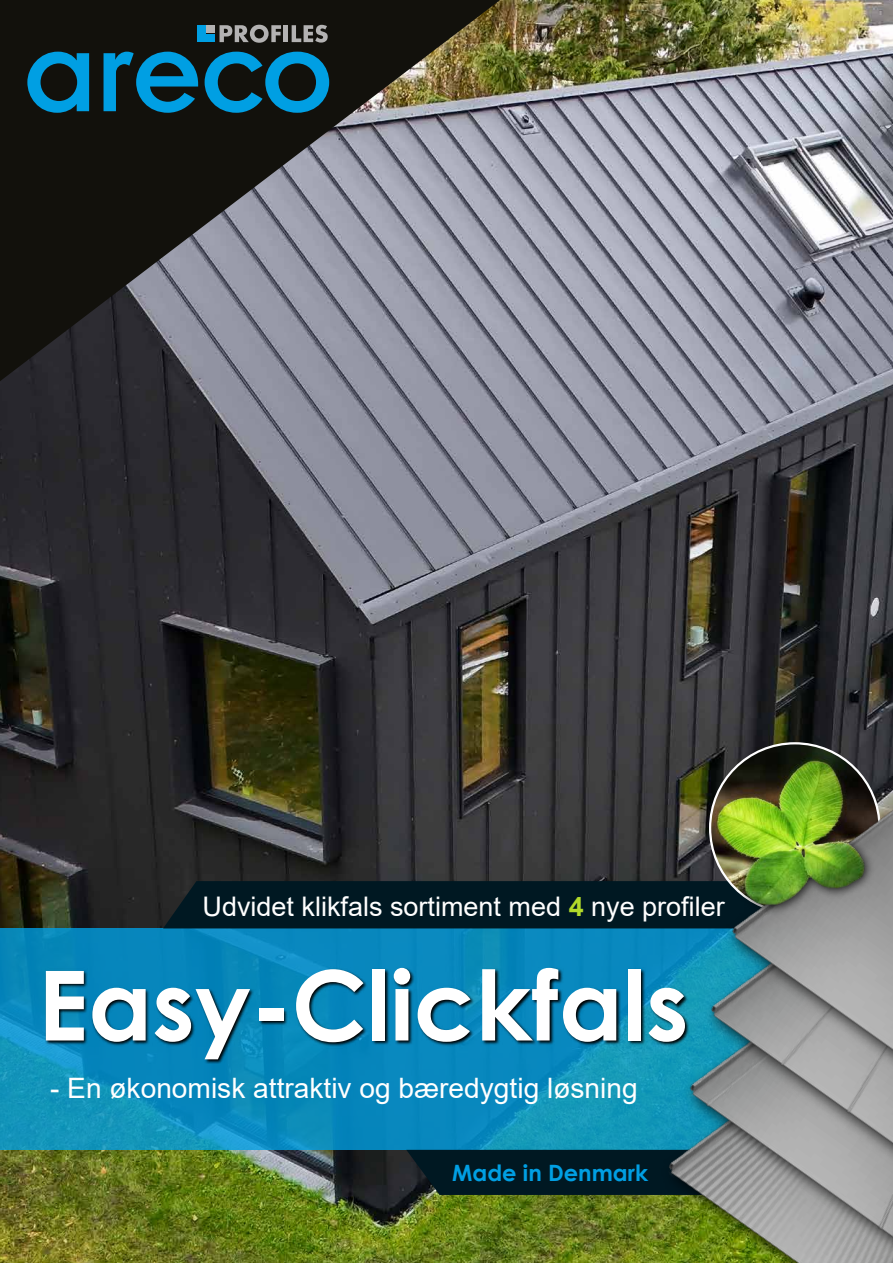
<style>
.page{position:relative;width:893px;height:1263px;background:#fff}
.page>*{position:absolute;margin:0;border:0;box-sizing:border-box;transform-origin:0 0}
.t1{font:700 96.9px "Century Gothic";color:#fff}
.t2{font:28.05px "Arial";color:#fff}
.t3{font:27px "Arial";color:#fff}
.t4{font:700 22.5px "Century Gothic";color:#009fe3}
.s1{font-weight:700;color:#b2da2a}
</style>
<div class="page">
<img style="left:0;top:0;width:893px;height:1263px">
<svg style="left:0;top:0;width:500px;height:381px;background:#545356"></svg>
<svg style="left:27px;top:52px;width:62px;height:61px;background:#076186"></svg>
<svg style="left:104px;top:52px;width:94px;height:61px;background:#085b7c"></svg>
<svg style="left:205px;top:52px;width:124px;height:61px;background:#095370"></svg>
<svg style="left:220px;top:25px;width:61px;height:18px"></svg>
<hr style="left:284px;top:25px;width:4px;height:17px;background:#b3b2b2">
<svg style="left:292px;top:25px;width:36px;height:18px"></svg>
<div style="left:207px;top:26px;width:8px;height:7px;background:#b3b2b2"></div>
<div style="left:207px;top:35px;width:8px;height:7px;background:#009fe3"></div>
<div style="left:197px;top:26px;width:8px;height:16px;background:#009fe3"></div>
<svg style="left:0;top:928px;width:644px;height:222px;background:#0b8bbb"></svg>
<svg style="left:45px;top:968px;width:578px;height:96px;background:#055e83"></svg>
<div style="left:163px;top:881px;width:502px;height:47px;background:#001822"></div>
<svg style="left:406px;top:1150px;width:217px;height:45px;background:#031922"></svg>
<img style="left:623px;top:963px;width:21px;height:300px">
<img style="left:644px;top:885px;width:249px;height:378px">
<div style="left:703px;top:868px;width:190px;height:318px;background:#000;opacity:.75"></div>
<img style="left:665px;top:806px;width:228px;height:373px">
<div style="left:725px;top:790px;width:168px;height:317px;background:#000;opacity:.75"></div>
<img style="left:686px;top:728px;width:207px;height:357px">
<div style="left:710px;top:754px;width:165px;height:161px;background:#000;opacity:.75"></div>
<img style="left:710px;top:743px;width:169px;height:170px;border-radius:85px">
<p class="t3" style="left:202px;top:888px;width:524px">Udvidet klikfals sortiment med <span class="s1">4</span> nye profiler</p>
<h1 class="t1" style="left:38px;top:932px;width:652px">Easy-Clickfals</h1>
<p class="t2" style="left:50px;top:1069px;width:589px">- En økonomisk attraktiv og bæredygtig løsning</p>
<p class="t4" style="left:452px;top:1156px;width:197px">Made in Denmark</p>
</div>
